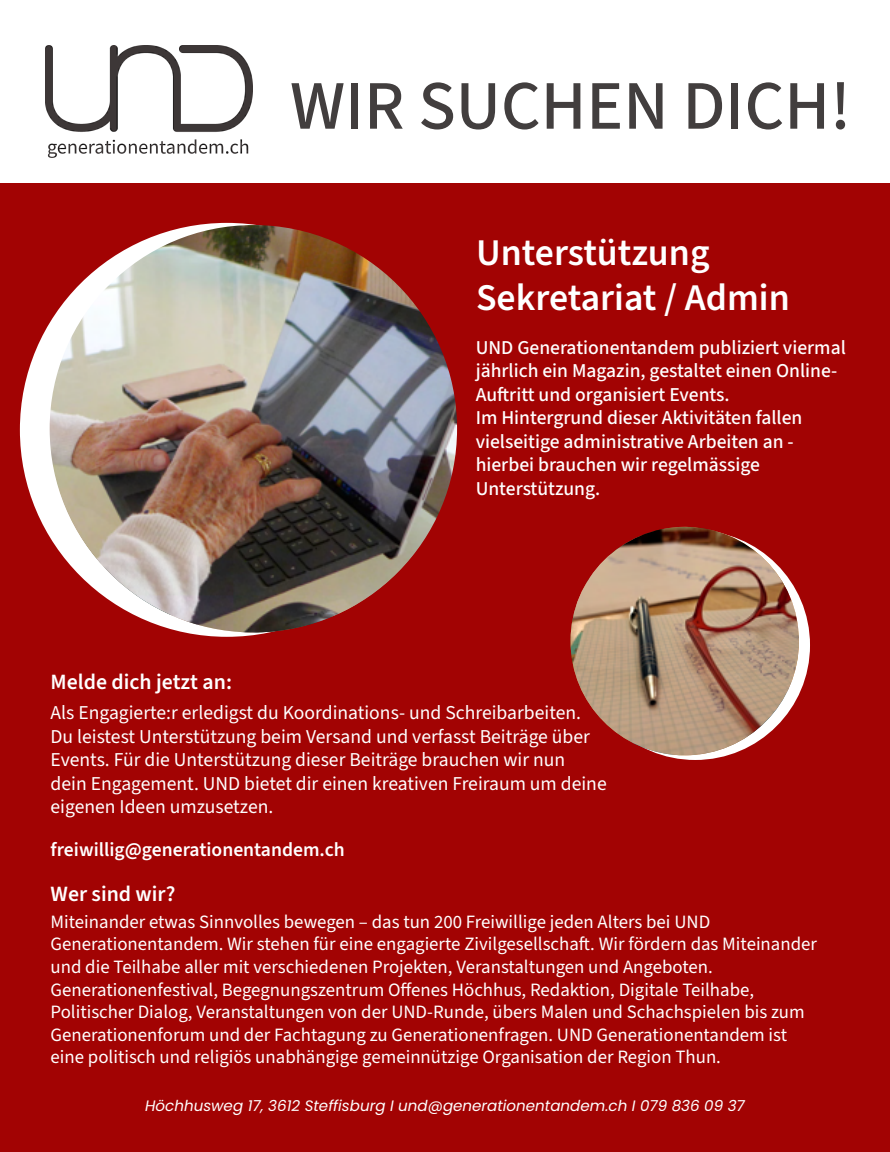
<style>
.page{position:relative;width:890px;height:1152px;background:#a20303}
.page>*{position:absolute;margin:0;border:0;box-sizing:border-box;transform-origin:0 0}
.t1{font:500 69.6px "Source Sans 3";color:#423e3e}
.t2{font:600 37.6px/45.2px "Source Sans 3";color:#fff}
.t3{font:600 22px "Source Sans 3";color:#fff}
.t4{font:19.6px/23.6px "Source Sans 3";color:#fff}
.t5{font:500 19.6px/23.6px "Source Sans 3";color:#fff}
.t6{font:600 19.6px "Source Sans 3";color:#fff}
.t7{font:18.8px/22.4px "Source Sans 3";color:#fff}
.t8{font:italic 15.2px "Poppins";color:#fff}
</style>
<div class="page">
<div style="left:20px;top:223px;width:414px;height:414px;background:#fff;border-radius:50%"></div>
<div style="left:580px;top:530px;width:230px;height:230px;background:#fff;border-radius:50%"></div>
<div style="left:0;top:0;width:889px;height:182px;background:#fff"></div>
<img style="left:45px;top:46px;width:207px;height:112px">
<img style="left:50px;top:225px;width:407px;height:407px;border-radius:203px">
<img style="left:570px;top:527px;width:229px;height:228px;border-radius:113px">
<h1 class="t1" style="left:290px;top:62px;width:562px">WIR SUCHEN DICH!</h1>
<h2 class="t2" style="left:476px;top:229px;width:315px">Unterstützung<br>Sekretariat / Admin</h2>
<p class="t5" style="left:476px;top:335px;width:372px">UND Generationentandem publiziert viermal jährlich ein Magazin, gestaltet einen Online-Auftritt und organisiert Events.<br>Im Hintergrund dieser Aktivitäten fallen vielseitige administrative Arbeiten an - hierbei brauchen wir regelmässige Unterstützung.</p>
<p class="t3" style="left:51px;top:668px;width:183px">Melde dich jetzt an:</p>
<p class="t4" style="left:51px;top:701px;width:558px">Als Engagierte:r erledigst du Koordinations- und Schreibarbeiten.<br>Du leistest Unterstützung beim Versand und verfasst Beiträge über Events. Für die Unterstützung dieser Beiträge brauchen wir nun<br>dein Engagement. UND bietet dir einen kreativen Freiraum um deine eigenen Ideen umzusetzen.</p>
<p class="t6" style="left:51px;top:837px;width:296px">freiwillig@generationentandem.ch</p>
<p class="t3" style="left:51px;top:879px;width:126px">Wer sind wir?</p>
<p class="t7" style="left:51px;top:910px;width:768px">Miteinander etwas Sinnvolles bewegen – das tun 200 Freiwillige jeden Alters bei UND Generationentandem. Wir stehen für eine engagierte Zivilgesellschaft. Wir fördern das Miteinander und die Teilhabe aller mit verschiedenen Projekten, Veranstaltungen und Angeboten.<br>Generationenfestival, Begegnungszentrum Offenes Höchhus, Redaktion, Digitale Teilhabe, Politischer Dialog, Veranstaltungen von der UND-Runde, übers Malen und Schachspielen bis zum Generationenforum und der Fachtagung zu Generationenfragen. UND Generationentandem ist eine politisch und religiös unabhängige gemeinnützige Organisation der Region Thun.</p>
<p class="t8" style="left:145px;top:1097px;width:601px">Höchhusweg 17, 3612 Steffisburg I und@generationentandem.ch I 079 836 09 37</p>
</div>
